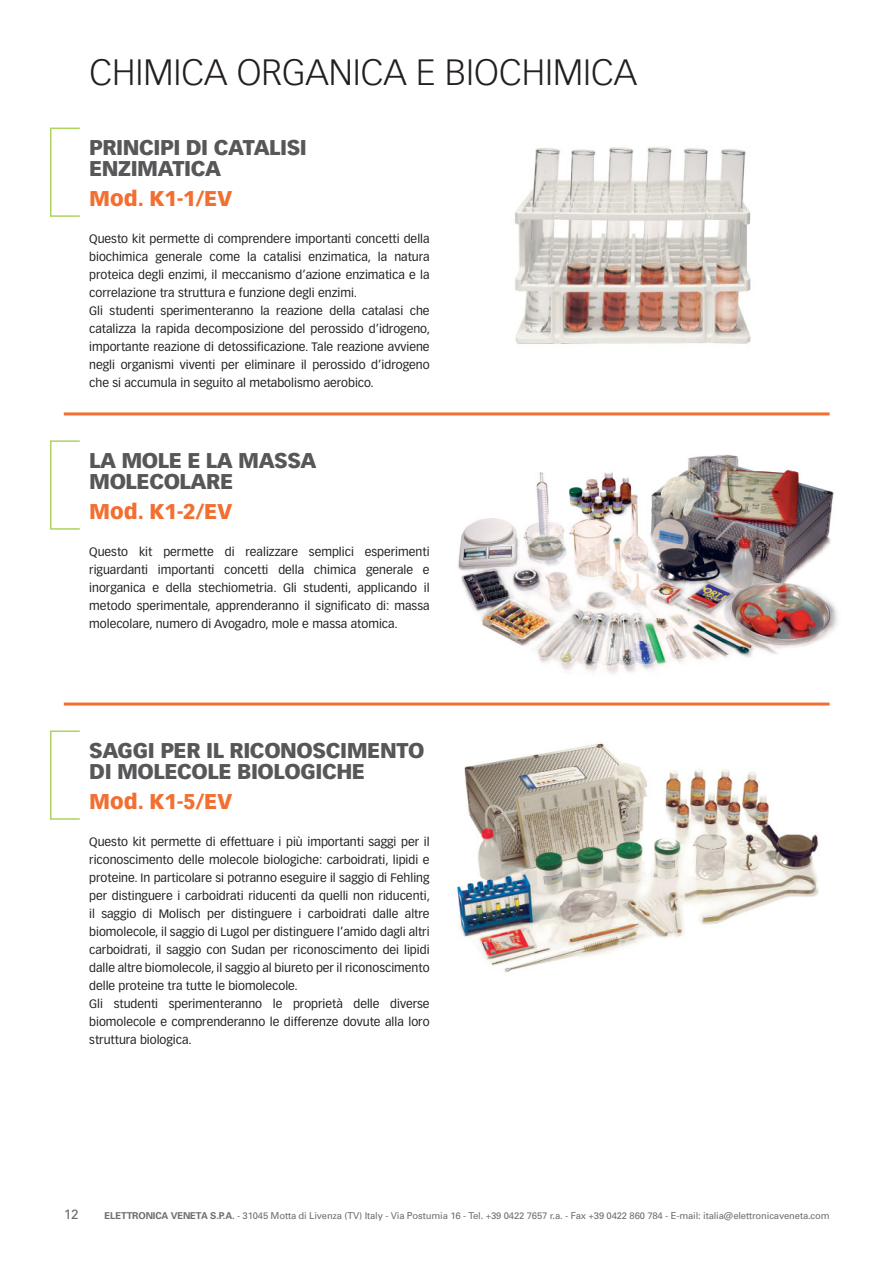
<style>
.page{position:relative;width:893px;height:1263px;background:#fff}
.page>*{position:absolute;margin:0;border:0;box-sizing:border-box;transform-origin:0 0}
.t1{font:300 36px "Vectora LH";color:#231f20}
.t2{font:900 21px/21px "Vectora LH";letter-spacing:-.02em;color:#585659}
.t3{font:900 21px "Vectora LH";color:#f36f31}
.t4{font:13.5px "Univers";color:#6d6e70}
.t5{font:12px/18px "Vectora LH";color:#231f20}
.t6{font:9.45px "Univers";letter-spacing:-.015em;color:#6d6e70}
.s1{font-weight:700}
</style>
<div class="page">
<div style="left:50px;top:128px;width:30px;height:89px;border:2px solid #add361"></div>
<div style="left:50px;top:440px;width:30px;height:90px;border:2px solid #add361"></div>
<div style="left:50px;top:730px;width:30px;height:90px;border:2px solid #add361"></div>
<img style="left:514px;top:147px;width:237px;height:197px">
<hr style="left:64px;top:412px;width:765px;height:3px;background:#f36f31">
<hr style="left:64px;top:703px;width:765px;height:3px;background:#f36f31">
<img style="left:458px;top:454px;width:380px;height:220px">
<img style="left:456px;top:743px;width:363px;height:233px">
<h1 class="t1" style="left:89px;top:57px;width:549px">CHIMICA ORGANICA E BIOCHIMICA</h1>
<h2 class="t2" style="left:89px;top:138px;width:219px">PRINCIPI DI CATALISI<br>ENZIMATICA</h2>
<h2 class="t3" style="left:89px;top:190px;width:145px">Mod. K1-1/EV</h2>
<p class="t5" style="left:89px;top:231px;width:342px">Questo kit permette di comprendere importanti concetti della biochimica generale come la catalisi enzimatica, la natura proteica degli enzimi, il meccanismo d’azione enzimatica e la correlazione tra struttura e funzione degli enzimi.<br>Gli studenti sperimenteranno la reazione della catalasi che catalizza la rapida decomposizione del perossido d’idrogeno, importante reazione di detossificazione. Tale reazione avviene negli organismi viventi per eliminare il perossido d’idrogeno che si accumula in seguito al metabolismo aerobico.</p>
<h2 class="t2" style="left:89px;top:451px;width:229px">LA MOLE E LA MASSA<br>MOLECOLARE</h2>
<h2 class="t3" style="left:89px;top:503px;width:145px">Mod. K1-2/EV</h2>
<p class="t5" style="left:89px;top:544px;width:342px;text-align:justify">Questo kit permette di realizzare semplici esperimenti riguardanti importanti concetti della chimica generale e inorganica e della stechiometria. Gli studenti, applicando il metodo sperimentale, apprenderanno il significato di: massa molecolare, numero di Avogadro, mole e massa atomica.</p>
<h2 class="t2" style="left:89px;top:741px;width:337px">SAGGI PER IL RICONOSCIMENTO<br>DI MOLECOLE BIOLOGICHE</h2>
<h2 class="t3" style="left:89px;top:793px;width:145px">Mod. K1-5/EV</h2>
<p class="t5" style="left:89px;top:834px;width:342px">Questo kit permette di effettuare i più importanti saggi per il riconoscimento delle molecole biologiche: carboidrati, lipidi e proteine. In particolare si potranno eseguire il saggio di Fehling per distinguere i carboidrati riducenti da quelli non riducenti, il saggio di Molisch per distinguere i carboidrati dalle altre biomolecole, il saggio di Lugol per distinguere l’amido dagli altri carboidrati, il saggio con Sudan per riconoscimento dei lipidi dalle altre biomolecole, il saggio al biureto per il riconoscimento delle proteine tra tutte le biomolecole.<br>Gli studenti sperimenteranno le proprietà delle diverse biomolecole e comprenderanno le differenze dovute alla loro struttura biologica.</p>
<p class="t4" style="left:64px;top:1209px;width:17px">12</p>
<p class="t6" style="left:105px;top:1212px;width:726px"><span class="s1">ELETTRONICA VENETA S.P.A.</span> - 31045 Motta di Livenza (TV) Italy - Via Postumia 16 - Tel. +39 0422 7657 r.a. - Fax +39 0422 860 784 - E-mail: italia@elettronicaveneta.com</p>
</div>
